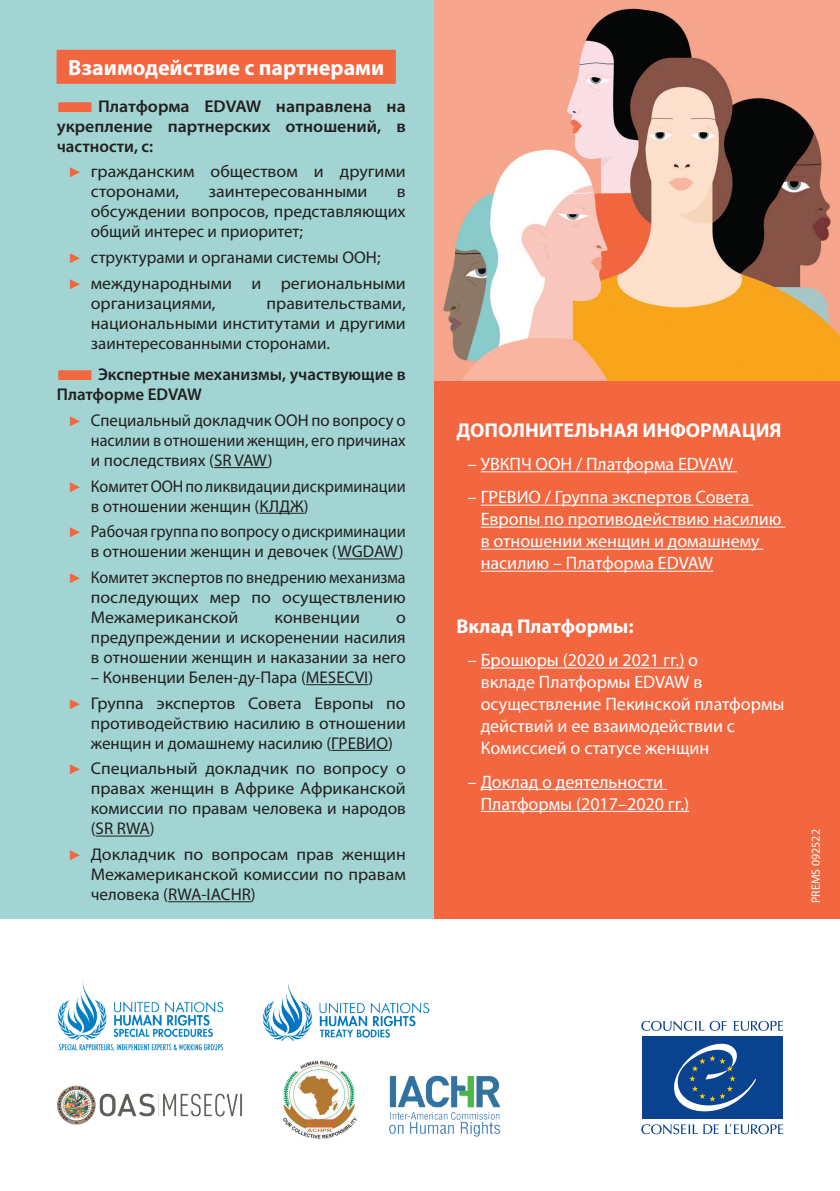
<style>
.page{position:relative;width:840px;height:1191px;background:#fff}
.page>*{position:absolute;margin:0;border:0;box-sizing:border-box;transform-origin:0 0}
.t1{font:700 22px "Myriad Pro";color:#fff}
.t2{font:700 20px "Myriad Pro";color:#fff}
.t3{font:18px/22px "Myriad Pro";color:#fff}
.t4{font:17px/20px "Myriad Pro";color:#231f20;text-align:justify;scale:1.05 1}
.t5{font:17px/20px "Myriad Pro";color:#231f20}
.t6{font:17px/20px "Myriad Pro";color:#231f20;scale:.95 1}
.t7{font:600 17px/20px "Myriad Pro";color:#231f20;text-align:justify;scale:1.05 1}
.t8{font:600 17px/20px "Myriad Pro";color:#231f20}
.t9{font:14px "Arial";color:#f26640}
.t10{font:12px "Myriad Pro";color:#fff}
.s1{color:#f26640}
.s2{font-family:"Arial";font-size:14px;color:#f26640}
</style>
<div class="page">
<div style="left:0;top:0;width:446px;height:918px;background:#a1d4d3"></div>
<div style="left:434px;top:378px;width:405px;height:540px;background:#f26640"></div>
<img style="left:434px;top:0;width:405px;height:381px">
<div style="left:57px;top:50px;width:338px;height:34px;background:#f26640"></div>
<hr style="left:214px;top:467px;width:54px;height:1px;background:#231f20">
<hr style="left:259px;top:513px;width:45px;height:1px;background:#231f20">
<hr style="left:337px;top:558px;width:61px;height:1px;background:#231f20">
<hr style="left:306px;top:684px;width:62px;height:1px;background:#231f20">
<hr style="left:331px;top:750px;width:57px;height:1px;background:#231f20">
<hr style="left:96px;top:835px;width:54px;height:1px;background:#231f20">
<hr style="left:168px;top:901px;width:83px;height:1px;background:#231f20">
<hr style="left:480px;top:471px;width:256px;height:1px;background:#fff">
<hr style="left:480px;top:505px;width:272px;height:1px;background:#fff">
<hr style="left:480px;top:527px;width:305px;height:1px;background:#fff">
<hr style="left:480px;top:549px;width:283px;height:1px;background:#fff">
<hr style="left:480px;top:571px;width:232px;height:1px;background:#fff">
<hr style="left:480px;top:667px;width:204px;height:1px;background:#fff">
<hr style="left:480px;top:789px;width:186px;height:1px;background:#fff">
<hr style="left:480px;top:811px;width:208px;height:1px;background:#fff">
<svg style="left:733px;top:1020px;width:49px;height:10px"></svg>
<svg style="left:641px;top:1020px;width:85px;height:10px"></svg>
<svg style="left:725px;top:1124px;width:57px;height:10px"></svg>
<svg style="left:703px;top:1124px;width:15px;height:10px"></svg>
<svg style="left:641px;top:1124px;width:56px;height:10px"></svg>
<div style="left:641px;top:1036px;width:141px;height:82px;background:#09428e"></div>
<svg style="left:674px;top:1043px;width:82px;height:68px"></svg>
<img style="left:389px;top:1075px;width:112px;height:62px">
<img style="left:57px;top:1085px;width:185px;height:40px">
<img style="left:58px;top:982px;width:166px;height:70px">
<img style="left:283px;top:1060px;width:74px;height:79px">
<img style="left:263px;top:982px;width:166px;height:58px">
<p class="t1" style="left:68px;top:53px;width:317px">Взаимодействие с партнерами</p>
<p class="t7" style="left:57px;top:96px;width:334px"><span class="s1">■</span>Платформа EDVAW направлена на укрепление партнерских отношений, в частности, с:</p>
<p class="t4" style="left:91px;top:161px;width:301px;text-indent:-23px"><span class="s2">►</span> гражданским обществом и другими сторонами,</p>
<p class="t4" style="left:208px;top:181px;width:153px">заинтересованными</p>
<p class="t4" style="left:91px;top:181px;width:301px;text-indent:306px">в обсуждении вопросов, представляющих общий интерес и приоритет;</p>
<p class="t5" style="left:68px;top:244px;width:339px;line-height:25.6px"><span class="s2">►</span> структурами и органами системы ООН;<br><span class="s2">►</span> международными и региональными</p>
<p class="t4" style="left:91px;top:293px;width:120px">организациями,</p>
<p class="t4" style="left:91px;top:293px;width:301px;text-indent:176px">правительствами, национальными институтами и другими заинтересованными сторонами.</p>
<p class="t8" style="left:57px;top:364px;width:350px"><span class="s1">■</span>Экспертные механизмы, участвующие в<br>Платформе EDVAW</p>
<p class="t5" style="left:91px;top:410px;width:316px;text-align:justify;text-indent:-23px"><span class="s2">►</span> Специальный докладчик ООН по вопросу о насилии в отношении женщин, его причинах и последствиях (SR VAW)</p>
<p class="t6" style="left:91px;top:475px;width:333px;text-indent:-23px"><span class="s2">►</span> Комитет ООН по ликвидации дискриминации в отношении женщин (КЛДЖ)</p>
<p class="t6" style="left:68px;top:521px;width:357px;text-align:right"><span class="s2">►</span> Рабочая группа по вопросу о дискриминации в отношении женщин и девочек (WGDAW)</p>
<p class="t6" style="left:91px;top:567px;width:333px;text-align:justify;text-indent:-23px"><span class="s2">►</span> Комитет экспертов по внедрению механизма последующих мер по осуществлению Межамериканской</p>
<p class="t4" style="left:91px;top:607px;width:301px;text-indent:305px">о предупреждении и искоренении насилия в отношении женщин и наказании за него</p>
<p class="t5" style="left:68px;top:664px;width:339px;line-height:25.6px;text-align:center">– Конвенции Белен-ду-Пара (MESECVI)<br><span class="s2">►</span> Группа экспертов Совета Европы по</p>
<p class="t5" style="left:91px;top:712px;width:316px">противодействию насилию в отношении женщин и домашнему насилию (ГРЕВИО)</p>
<p class="t4" style="left:91px;top:758px;width:301px;text-indent:-23px"><span class="s2">►</span> Специальный докладчик по вопросу о правах женщин в Африке Африканской комиссии по правам человека и народов (SR RWA)</p>
<p class="t4" style="left:91px;top:844px;width:301px;text-indent:-23px"><span class="s2">►</span> Докладчик по вопросам прав женщин Межамериканской комиссии по правам человека (RWA-IACHR)</p>
<p class="t4" style="left:274px;top:607px;width:83px">конвенции</p>
<p class="t9" style="left:434px;top:374px;width:21px">– –</p>
<p class="t2" style="left:456px;top:417px;width:326px">ДОПОЛНИТЕЛЬНАЯ ИНФОРМАЦИЯ</p>
<p class="t3" style="left:467px;top:453px;width:267px">– УВКПЧ ООН / Платформа EDVAW</p>
<p class="t3" style="left:480px;top:486px;width:302px;text-indent:-13px">– ГРЕВИО / Группа экспертов Совета<br>Европы по противодействию насилию в отношении женщин и домашнему насилию – Платформа EDVAW</p>
<p class="t2" style="left:456px;top:613px;width:179px">Вклад Платформы:</p>
<p class="t3" style="left:480px;top:649px;width:305px;text-indent:-13px">– Брошюры (2020 и 2021 гг.) о<br>вкладе Платформы EDVAW в осуществление Пекинской платформы действий и ее взаимодействии с<br>Комиссией о статусе женщин</p>
<p class="t3" style="left:480px;top:770px;width:210px;text-indent:-13px">– Доклад о деятельности<br>Платформы (2017–2020 гг.)</p>
<p class="t10" style="left:808px;top:903px;width:75px;rotate:-90deg">PREMS 092522</p>
</div>
